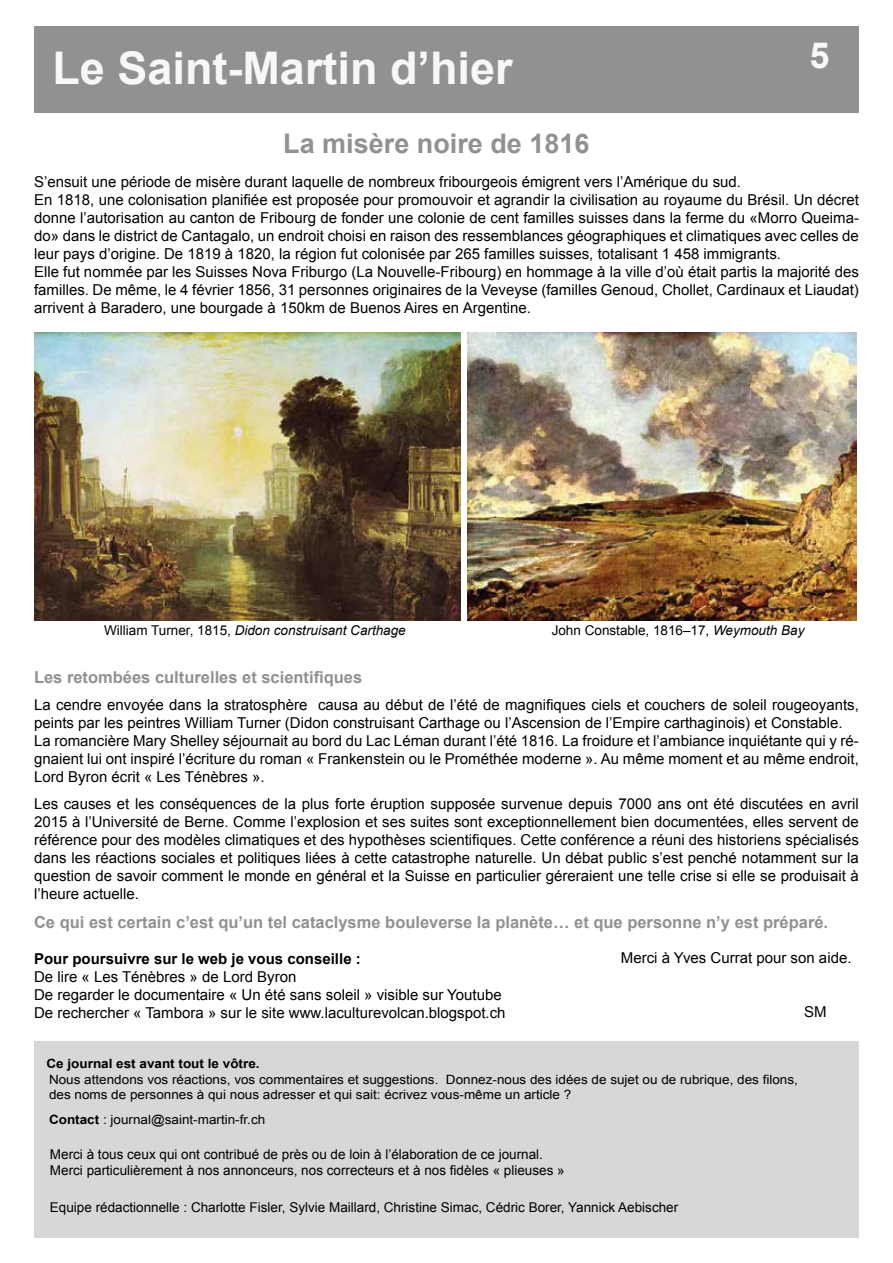
<style>
.page{position:relative;width:893px;height:1263px;background:#fff}
.page>*{position:absolute;margin:0;border:0;box-sizing:border-box;transform-origin:0 0}
.t1{font:700 45px "Arial";color:#f7f7f7}
.t2{font:700 36px "Arial";color:#f7f7f7}
.t3{font:700 27px "Arial";color:#919191}
.t4{font:700 16.5px "Arial";color:#919191}
.t5{font:15px/18px "Arial";color:#000}
.t6{font:700 15px "Arial";color:#000}
.t7{font:13.5px/16.2px "Arial";color:#000}
.t8{font:italic 13.5px "Arial";color:#000}
.t9{font:12.75px/15.3px "Arial";color:#000;scale:1.06 1}
.t10{font:700 12.75px "Arial";color:#000;scale:1.06 1}
.s1{font-style:normal}
.s2{font-style:italic}
.s3{font-weight:700}
</style>
<div class="page">
<div style="left:34px;top:26px;width:825px;height:86px;background:#919191"></div>
<img style="left:34px;top:333px;width:426px;height:287px">
<img style="left:468px;top:333px;width:389px;height:288px">
<div style="left:34px;top:1041px;width:825px;height:196px;background:#d8d7d6"></div>
<h1 class="t1" style="left:52px;top:39px;width:462px">Le Saint-Martin d’hier</h1>
<h3 class="t3" style="left:283px;top:126px;width:308px">La misère noire de 1816</h3>
<h2 class="t2" style="left:809px;top:32px;width:22px">5</h2>
<p class="t5" style="left:34px;top:173px;width:826px">S’ensuit une période de misère durant laquelle de nombreux fribourgeois émigrent vers l’Amérique du sud.<br>En 1818, une colonisation planifiée est proposée pour promouvoir et agrandir la civilisation au royaume du Brésil. Un décret donne l’autorisation au canton de Fribourg de fonder une colonie de cent familles suisses dans la ferme du «Morro Queima&shy;do» dans le district de Cantagalo, un endroit choisi en raison des ressemblances géographiques et climatiques avec celles de leur pays d’origine. De 1819 à 1820, la région fut colonisée par 265 familles suisses, totalisant 1 458 immigrants.<br>Elle fut nommée par les Suisses Nova Friburgo (La Nouvelle-Fribourg) en hommage à la ville d’où était partis la majorité des familles. De même, le 4 février 1856, 31 personnes originaires de la Veveyse (familles Genoud, Chollet, Cardinaux et Liaudat) arrivent à Baradero, une bourgade à 150km de Buenos Aires en Argentine.</p>
<p class="t8" style="left:104px;top:622px;width:303px"><span class="s1">William Turner, 1815,</span> Didon construisant Carthage</p>
<p class="t7" style="left:552px;top:623px;width:254px">John Constable, 1816–17, <span class="s2">Weymouth Bay</span></p>
<p class="t4" style="left:34px;top:666px;width:330px">Les retombées culturelles et scientifiques</p>
<p class="t5" style="left:34px;top:696px;width:826px">La cendre envoyée dans la stratosphère causa au début de l’été de magnifiques ciels et couchers de soleil rougeoyants, peints par les peintres William Turner (Didon construisant Carthage ou l’Ascension de l’Empire carthaginois) et Constable.<br>La romancière Mary Shelley séjournait au bord du Lac Léman durant l’été 1816. La froidure et l’ambiance inquiétante qui y ré&shy;gnaient lui ont inspiré l’écriture du roman « Frankenstein ou le Prométhée moderne ». Au même moment et au même endroit, Lord Byron écrit « Les Ténèbres ».</p>
<p class="t5" style="left:34px;top:795px;width:826px;text-align:justify">Les causes et les conséquences de la plus forte éruption supposée survenue depuis 7000 ans ont été discutées en avril 2015 à l’Université de Berne. Comme l’explosion et ses suites sont exceptionnellement bien documentées, elles servent de référence pour des modèles climatiques et des hypothèses scientifiques. Cette conférence a réuni des historiens spécialisés dans les réactions sociales et politiques liées à cette catastrophe naturelle. Un débat public s’est penché notamment sur la question de savoir comment le monde en général et la Suisse en particulier géreraient une telle crise si elle se produisait à l’heure actuelle.</p>
<p class="t4" style="left:34px;top:911px;width:796px">Ce qui est certain c’est qu’un tel cataclysme bouleverse la planète… et que personne n’y est préparé.</p>
<p class="t6" style="left:34px;top:948px;width:328px">Pour poursuivre sur le web je vous conseille :</p>
<p class="t5" style="left:34px;top:967px;width:473px">De lire « Les Ténèbres » de Lord Byron<br>De regarder le documentaire « Un été sans soleil » visible sur Youtube<br>De rechercher « Tambora » sur le site www.laculturevolcan.blogspot.ch</p>
<p class="t5" style="left:621px;top:949px;width:232px">Merci à Yves Currat pour son aide.</p>
<p class="t5" style="left:804px;top:1002px;width:24px">SM</p>
<p class="t10" style="left:47px;top:1055px;width:202px">Ce journal est avant tout le vôtre.</p>
<p class="t9" style="left:49px;top:1071px;width:708px">Nous attendons vos réactions, vos commentaires et suggestions. Donnez-nous des idées de sujet ou de rubrique, des filons, des noms de personnes à qui nous adresser et qui sait: écrivez vous-même un article ?</p>
<p class="t9" style="left:49px;top:1112px;width:206px"><span class="s3">Contact</span> : journal@saint-martin-fr.ch</p>
<p class="t7" style="left:50px;top:1146px;width:516px">Merci à tous ceux qui ont contribué de près ou de loin à l’élaboration de ce journal.<br>Merci particulièrement à nos annonceurs, nos correcteurs et à nos fidèles « plieuses »</p>
<p class="t7" style="left:50px;top:1199px;width:630px">Equipe rédactionnelle : Charlotte Fisler, Sylvie Maillard, Christine Simac, Cédric Borer, Yannick Aebischer</p>
</div>
